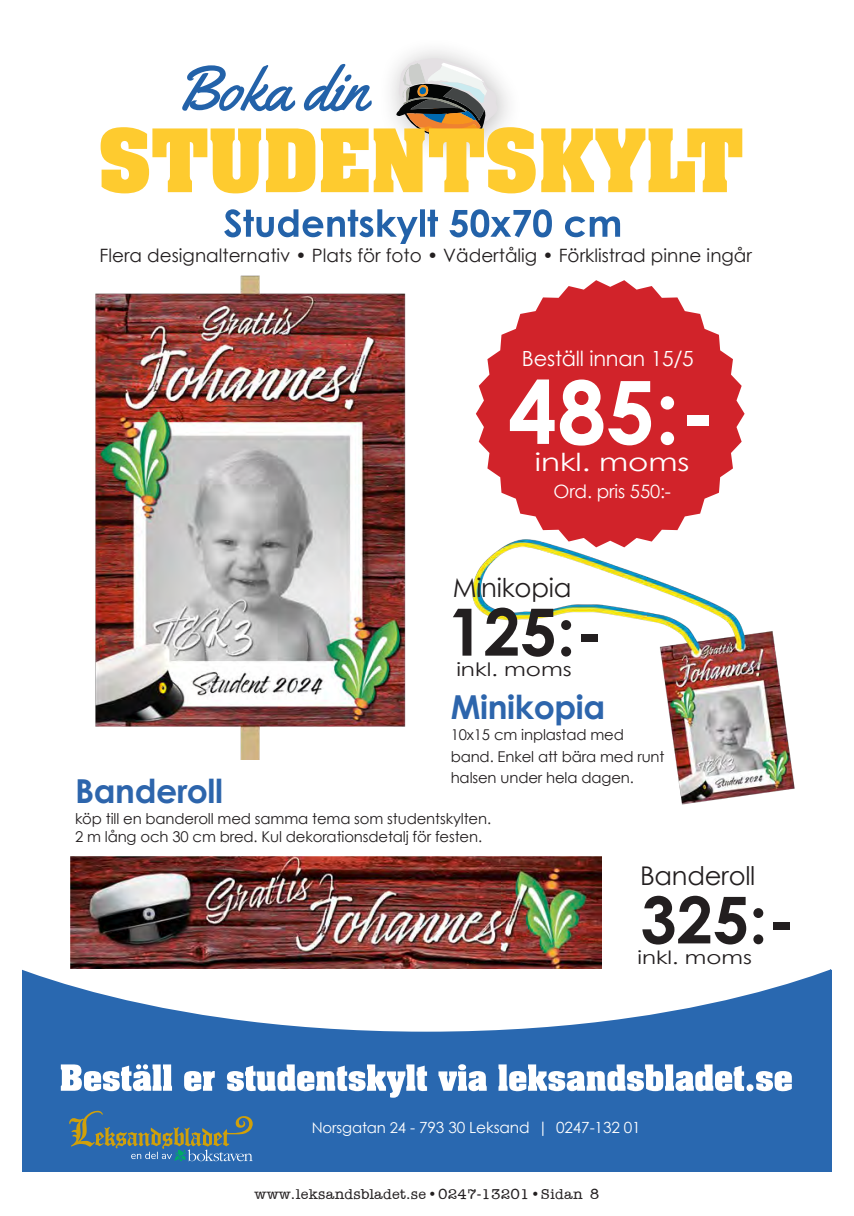
<style>
.page{position:relative;width:854px;height:1216px;background:#fff}
.page>*{position:absolute;margin:0;border:0;box-sizing:border-box;transform-origin:0 0}
.t1{font:700 87.5px "Century Gothic Pro";color:#fff}
.t2{font:700 65.27px "Century Gothic Pro";color:#231f20}
.t3{font:700 64.75px "Century Gothic Pro";color:#231f20}
.t4{font:700 33.07px "Century Gothic Pro";letter-spacing:-.01em;color:#2d65ac}
.t5{font:25.9px "Century Gothic";letter-spacing:-.01em;color:#231f20}
.t6{font:25.72px "Century Gothic";letter-spacing:-.01em;color:#231f20}
.t7{font:24.85px "Century Gothic";color:#fff;scale:1.25 1}
.t8{font:20.82px "Century Gothic";letter-spacing:-.01em;color:#fff}
.t9{font:18.55px "Century Gothic";color:#231f20;scale:1.25 1}
.t10{font:18.38px "Century Gothic";color:#231f20}
.t11{font:18.38px "Century Gothic";letter-spacing:-.01em;color:#fff}
.t12{font:18.38px "Century Gothic";color:#231f20;scale:1.25 1}
.t13{font:300 15.75px "American Typewriter";color:#231f20}
.t14{font:15.4px "Century Gothic";letter-spacing:-.01em;color:#fff}
.t15{font:14.88px/21.5px "Century Gothic";letter-spacing:-.01em;color:#231f20}
.s1{font-size:14.88px}
.s2{font-family:"Minion Std";font-weight:900}
</style>
<div class="page">
<div style="left:376px;top:37px;width:146px;height:127px;background:#231f20;opacity:.3"></div>
<svg style="left:396px;top:57px;width:101px;height:70px"></svg>
<svg style="left:22px;top:963px;width:808px;height:208px;fill:#2968b0"></svg>
<svg style="left:830px;top:969px;width:1px;height:202px"></svg>
<img style="left:70px;top:856px;width:531px;height:112px">
<img style="left:95px;top:275px;width:311px;height:484px">
<svg style="left:182px;top:64px;width:189px;height:47px"></svg>
<svg style="left:224px;top:209px;width:396px;height:35px"></svg>
<svg style="left:101px;top:127px;width:641px;height:66px;fill:#fecb2f"></svg>
<svg style="left:475px;top:280px;width:269px;height:246px;fill:#d1232a"></svg>
<img style="left:472px;top:526px;width:323px;height:279px">
<svg style="left:61px;top:1064px;width:730px;height:33px"></svg>
<svg style="left:69px;top:1110px;width:184px;height:51px;background:#497596"></svg>
<p class="t10" style="left:99px;top:244px;width:653px">Flera designalternativ • Plats för foto • Vädertålig • Förklistrad pinne ingår</p>
<p class="t8" style="left:522px;top:345px;width:173px">Beställ innan 15/5</p>
<p class="t1" style="left:508px;top:357px;width:210px">485:-</p>
<p class="t7" style="left:534px;top:446px;width:125px">inkl. moms</p>
<p class="t11" style="left:553px;top:480px;width:119px">Ord. pris 550:-</p>
<p class="t5" style="left:452px;top:571px;width:120px">Minikopia</p>
<p class="t2" style="left:447px;top:591px;width:157px">125:-</p>
<p class="t9" style="left:456px;top:657px;width:94px">inkl. moms</p>
<p class="t4" style="left:450px;top:686px;width:156px">Minikopia</p>
<p class="t15" style="left:450px;top:724px;width:215px">10x15 cm inplastad med band. Enkel att bära med runt halsen under hela dagen.</p>
<p class="t4" style="left:75px;top:770px;width:149px">Banderoll</p>
<p class="t15" style="left:75px;top:809px;width:417px;line-height:17.8px">köp till en banderoll med samma tema som studentskylten.<br>2 m lång och 30 cm bred. Kul dekorationsdetalj för festen.</p>
<p class="t6" style="left:639px;top:860px;width:117px">Banderoll</p>
<p class="t3" style="left:640px;top:879px;width:156px">325:-</p>
<p class="t12" style="left:637px;top:946px;width:93px">inkl. moms</p>
<p class="t14" style="left:311px;top:1117px;width:330px"><span class="s1">Norsgatan 24</span> - 793 30 Leksand | 0247-132 01</p>
<p class="t13" style="left:254px;top:1186px;width:346px">www.leksandsbladet.se <span class="s2">•</span> 0247-13201 <span class="s2">•</span> Sidan 8</p>
</div>
